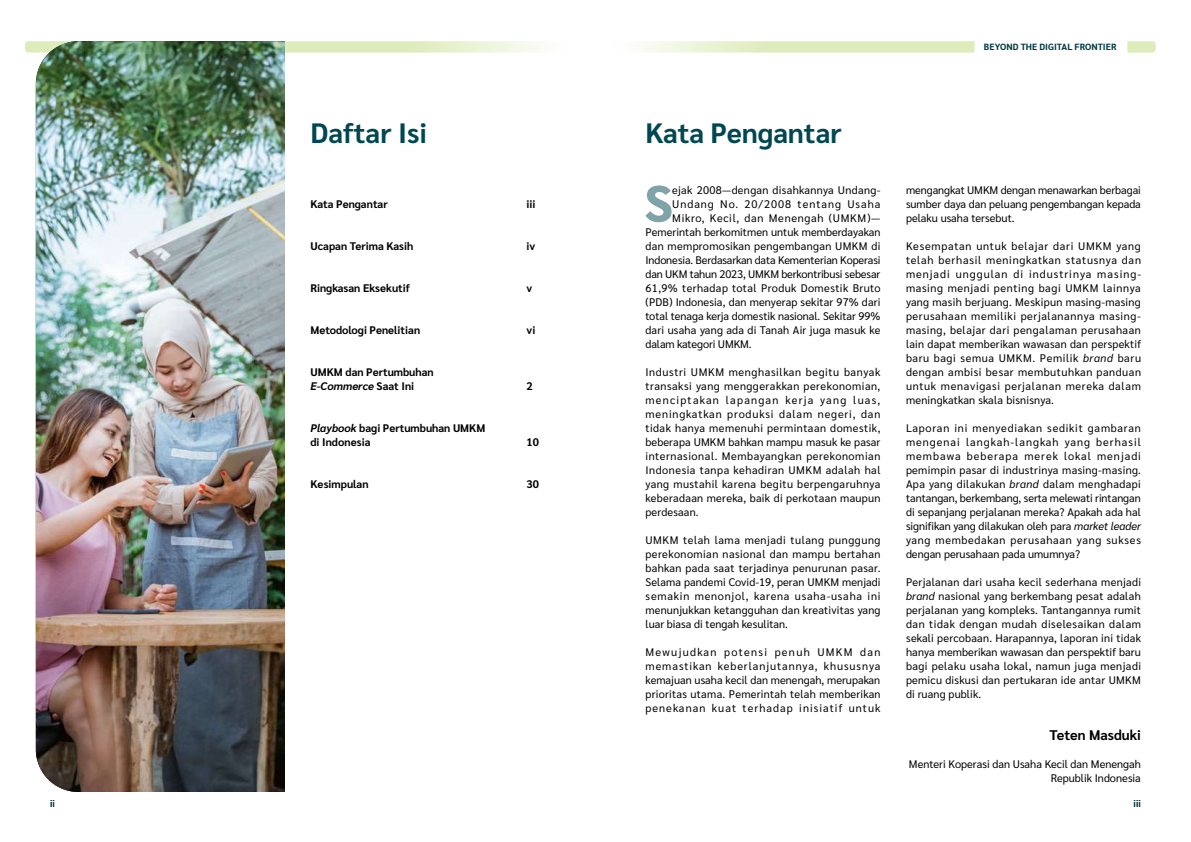
<style>
.page{position:relative;width:1191px;height:842px;background:#fff}
.page>*{position:absolute;margin:0;border:0;box-sizing:border-box;transform-origin:0 0}
.t1{font:800 51px "Sarabun";color:#80a3a8}
.t2{font:700 28px "Sarabun";color:#004752}
.t3{font:700 14px "Sarabun";color:#000}
.t4{font:11px/14px "Sarabun";letter-spacing:.01em;color:#000;text-align:justify}
.t5{font:700 11px/14px "Sarabun";color:#000}
.t6{font:11px "Sarabun";letter-spacing:-.01em;color:#000}
.t7{font:11px "Sarabun";letter-spacing:-.015em;color:#000}
.t8{font:11px "Sarabun";letter-spacing:.035em;color:#000}
.t9{font:11px "Sarabun";letter-spacing:.03em;color:#000}
.t10{font:11px "Sarabun";letter-spacing:.06em;color:#000}
.t11{font:11px "Sarabun";letter-spacing:.085em;color:#000}
.t12{font:10px "Sarabun";color:#003840}
.t13{font:700 9px "Sarabun";color:#003840}
.s1{font-style:italic}
</style>
<div class="page">
<img style="left:36px;top:53px;width:249px;height:739px">
<svg style="left:641px;top:41px;width:514px;height:12px"></svg>
<svg style="left:25px;top:41px;width:516px;height:12px;background:#a3ba95"></svg>
<h2 class="t2" style="left:310px;top:117px;width:118px">Daftar Isi</h2>
<p class="t5" style="left:310px;top:197px;width:79px">Kata Pengantar</p>
<p class="t5" style="left:526px;top:197px;width:11px">iii</p>
<p class="t5" style="left:310px;top:239px;width:104px">Ucapan Terima Kasih</p>
<p class="t5" style="left:526px;top:239px;width:10px">iv</p>
<p class="t5" style="left:310px;top:281px;width:101px">Ringkasan Eksekutif</p>
<p class="t5" style="left:526px;top:281px;width:7px">v</p>
<p class="t5" style="left:310px;top:323px;width:111px">Metodologi Penelitian</p>
<p class="t5" style="left:526px;top:323px;width:10px">vi</p>
<p class="t5" style="left:310px;top:365px;width:125px">UMKM dan Pertumbuhan<br><span class="s1">E-Commerce</span> Saat Ini</p>
<p class="t5" style="left:526px;top:379px;width:8px">2</p>
<p class="t5" style="left:310px;top:421px;width:176px"><span class="s1">Playbook</span> bagi Pertumbuhan UMKM di Indonesia</p>
<p class="t5" style="left:526px;top:435px;width:14px">10</p>
<p class="t5" style="left:310px;top:477px;width:60px">Kesimpulan</p>
<p class="t5" style="left:526px;top:477px;width:14px">30</p>
<p class="t13" style="left:984px;top:42px;width:134px">BEYOND THE DIGITAL FRONTIER</p>
<h2 class="t2" style="left:645px;top:117px;width:198px">Kata Pengantar</h2>
<h1 class="t1" style="left:644px;top:174px;width:30px">S</h1>
<p class="t9" style="left:672px;top:183px;width:210px">ejak 2008—dengan disahkannya Undang-</p>
<p class="t11" style="left:672px;top:197px;width:210px">Undang No. 20/2008 tentang Usaha</p>
<p class="t10" style="left:672px;top:211px;width:210px">Mikro, Kecil, dan Menengah (UMKM)—</p>
<p class="t4" style="left:645px;top:225px;width:236px">Pemerintah berkomitmen untuk memberdayakan</p>
<p class="t4" style="left:645px;top:239px;width:236px">dan mempromosikan pengembangan UMKM di</p>
<p class="t6" style="left:645px;top:253px;width:236px">Indonesia. Berdasarkan data Kementerian Koperasi</p>
<p class="t7" style="left:645px;top:267px;width:236px">dan UKM tahun 2023, UMKM berkontribusi sebesar</p>
<p class="t8" style="left:645px;top:281px;width:236px">61,9% terhadap total Produk Domestik Bruto</p>
<p class="t4" style="left:645px;top:295px;width:236px">(PDB) Indonesia, dan menyerap sekitar 97% dari</p>
<p class="t4" style="left:645px;top:309px;width:236px">total tenaga kerja domestik nasional. Sekitar 99%</p>
<p class="t4" style="left:645px;top:323px;width:236px">dari usaha yang ada di Tanah Air juga masuk ke</p>
<p class="t6" style="left:645px;top:337px;width:108px">dalam kategori UMKM.</p>
<p class="t4" style="left:645px;top:365px;width:237px">Industri UMKM menghasilkan begitu banyak transaksi yang menggerakkan perekonomian, menciptakan lapangan kerja yang luas, meningkatkan produksi dalam negeri, dan tidak hanya memenuhi permintaan domestik, beberapa UMKM bahkan mampu masuk ke pasar internasional. Membayangkan perekonomian Indonesia tanpa kehadiran UMKM adalah hal yang mustahil karena begitu berpengaruhnya keberadaan mereka, baik di perkotaan maupun perdesaan.</p>
<p class="t4" style="left:645px;top:533px;width:236px">UMKM telah lama menjadi tulang punggung perekonomian nasional dan mampu bertahan bahkan pada saat terjadinya penurunan pasar.<br>Selama pandemi Covid-19, peran UMKM menjadi semakin menonjol, karena usaha-usaha ini menunjukkan ketangguhan dan kreativitas yang luar biasa di tengah kesulitan.</p>
<p class="t4" style="left:645px;top:645px;width:237px">Mewujudkan potensi penuh UMKM dan memastikan keberlanjutannya, khususnya kemajuan usaha kecil dan menengah, merupakan prioritas utama. Pemerintah telah memberikan penekanan kuat terhadap inisiatif untuk</p>
<p class="t4" style="left:906px;top:183px;width:236px">mengangkat UMKM dengan menawarkan berbagai sumber daya dan peluang pengembangan kepada pelaku usaha tersebut.</p>
<p class="t4" style="left:906px;top:239px;width:237px">Kesempatan untuk belajar dari UMKM yang telah berhasil meningkatkan statusnya dan menjadi unggulan di industrinya masing&shy;masing menjadi penting bagi UMKM lainnya yang masih berjuang. Meskipun masing-masing perusahaan memiliki perjalanannya masing&shy;masing, belajar dari pengalaman perusahaan lain dapat memberikan wawasan dan perspektif baru bagi semua UMKM. Pemilik <span class="s1">brand</span> baru dengan ambisi besar membutuhkan panduan untuk menavigasi perjalanan mereka dalam meningkatkan skala bisnisnya.</p>
<p class="t4" style="left:906px;top:421px;width:237px">Laporan ini menyediakan sedikit gambaran mengenai langkah-langkah yang berhasil membawa beberapa merek lokal menjadi pemimpin pasar di industrinya masing-masing.<br>Apa yang dilakukan <span class="s1">brand</span> dalam menghadapi tantangan, berkembang, serta melewati rintangan di sepanjang perjalanan mereka? Apakah ada hal signifikan yang dilakukan oleh para <span class="s1">market leader </span>yang membedakan perusahaan yang sukses dengan perusahaan pada umumnya?</p>
<p class="t4" style="left:906px;top:575px;width:237px">Perjalanan dari usaha kecil sederhana menjadi <span class="s1">brand</span> nasional yang berkembang pesat adalah perjalanan yang kompleks. Tantangannya rumit dan tidak dengan mudah diselesaikan dalam sekali percobaan. Harapannya, laporan ini tidak hanya memberikan wawasan dan perspektif baru bagi pelaku usaha lokal, namun juga menjadi pemicu diskusi dan pertukaran ide antar UMKM di ruang publik.</p>
<p class="t3" style="left:1049px;top:727px;width:93px">Teten Masduki</p>
<p class="t4" style="left:909px;top:757px;width:233px;text-align:right">Menteri Koperasi dan Usaha Kecil dan Menengah<br>Republik Indonesia</p>
<p class="t12" style="left:50px;top:798px;width:6px">ii</p>
<p class="t12" style="left:1133px;top:798px;width:9px">iii</p>
</div>
